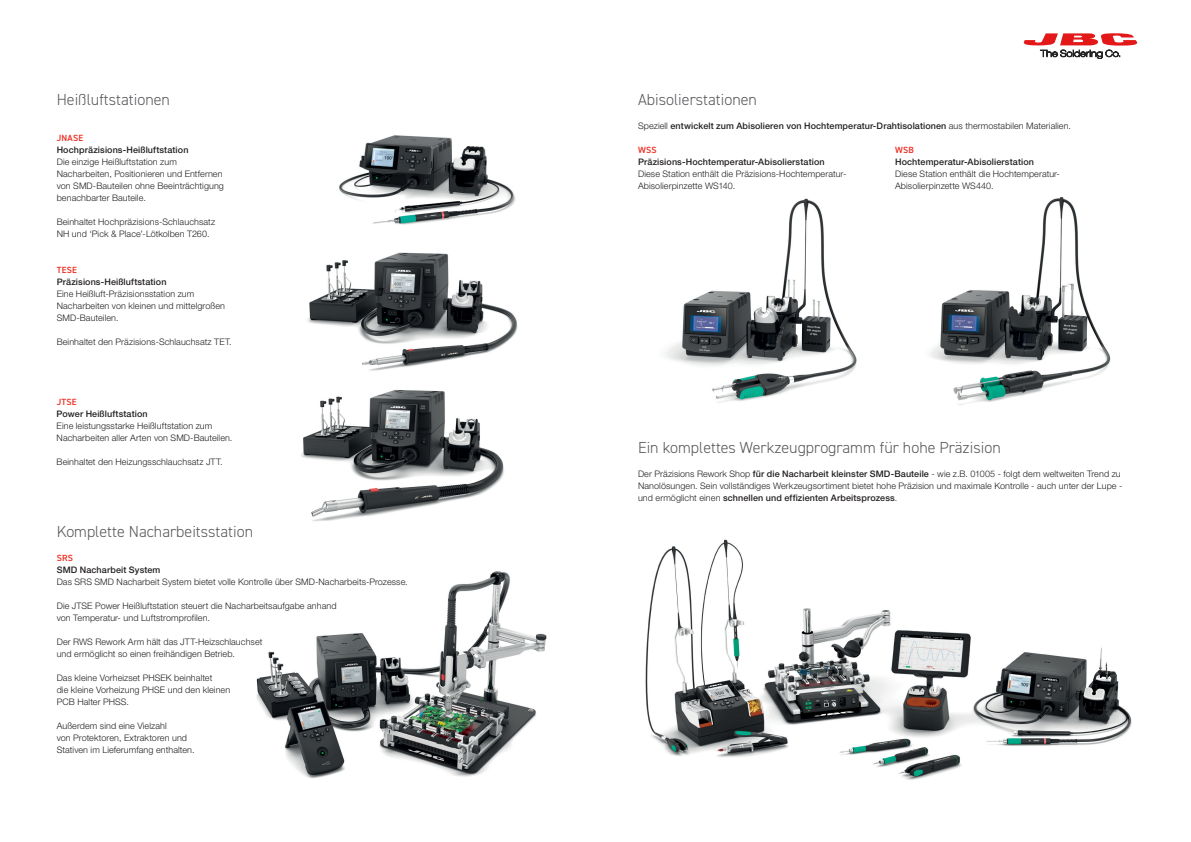
<style>
.page{position:relative;width:1191px;height:842px;background:#fff}
.page>*{position:absolute;margin:0;border:0;box-sizing:border-box;transform-origin:0 0}
.t1{font:300 16px "DIN2014";color:#57585a}
.t2{font:300 9px/12px "Helvetica Neue LT Std";letter-spacing:.01em;color:#231f20}
.t3{font:500 9px "Helvetica Neue LT Std";letter-spacing:.01em;color:#231f20}
.t4{font:600 9px "DIN2014";letter-spacing:.025em;color:#ee2e22}
.s1{font-weight:300}
.s2{font-weight:500}
</style>
<div class="page">
<img style="left:666px;top:197px;width:445px;height:208px">
<img style="left:301px;top:389px;width:203px;height:132px">
<img style="left:307px;top:252px;width:211px;height:119px">
<img style="left:256px;top:571px;width:291px;height:208px">
<img style="left:645px;top:539px;width:487px;height:241px">
<img style="left:339px;top:135px;width:177px;height:90px">
<svg style="left:1023px;top:33px;width:114px;height:26px"></svg>
<p class="t1" style="left:57px;top:89px;width:115px">Heißluftstationen</p>
<p class="t4" style="left:57px;top:132px;width:28px">JNASE</p>
<p class="t3" style="left:57px;top:144px;width:133px">Hochpräzisions-Heißluftstation</p>
<p class="t2" style="left:57px;top:155px;width:169px">Die einzige Heißluftstation zum Nacharbeiten, Positionieren und Entfernen von SMD-Bauteilen ohne Beeinträchtigung benachbarter Bauteile.</p>
<p class="t2" style="left:57px;top:215px;width:160px">Beinhaltet Hochpräzisions-Schlauchsatz</p>
<p class="t2" style="left:57px;top:227px;width:154px">NH und ‘Pick &amp; Place’-Lötkolben T260.</p>
<p class="t4" style="left:57px;top:264px;width:22px">TESE</p>
<p class="t3" style="left:57px;top:276px;width:111px">Präzisions-Heißluftstation</p>
<p class="t2" style="left:57px;top:287px;width:170px">Eine Heißluft-Präzisionsstation zum<br>Nacharbeiten von kleinen und mittelgroßen<br>SMD-Bauteilen.</p>
<p class="t2" style="left:57px;top:335px;width:176px">Beinhaltet den Präzisions-Schlauchsatz TET.</p>
<p class="t4" style="left:57px;top:396px;width:21px">JTSE</p>
<p class="t3" style="left:57px;top:408px;width:93px">Power Heißluftstation</p>
<p class="t2" style="left:57px;top:419px;width:177px">Eine leistungsstarke Heißluftstation zum<br>Nacharbeiten aller Arten von SMD-Bauteilen.</p>
<p class="t2" style="left:57px;top:455px;width:168px">Beinhaltet den Heizungsschlauchsatz JTT.</p>
<p class="t1" style="left:57px;top:521px;width:198px">Komplette Nacharbeitsstation</p>
<p class="t4" style="left:57px;top:552px;width:18px">SRS</p>
<p class="t3" style="left:57px;top:564px;width:105px">SMD Nacharbeit System</p>
<p class="t2" style="left:57px;top:575px;width:352px">Das SRS SMD Nacharbeit System bietet volle Kontrolle über SMD-Nacharbeits-Prozesse.</p>
<p class="t2" style="left:57px;top:599px;width:281px">Die JTSE Power Heißluftstation steuert die Nacharbeitsaufgabe anhand</p>
<p class="t2" style="left:57px;top:611px;width:155px">von Temperatur- und Luftstromprofilen.</p>
<p class="t2" style="left:57px;top:635px;width:207px">Der RWS Rework Arm hält das JTT-Heizschlauchset</p>
<p class="t2" style="left:57px;top:647px;width:180px">und ermöglicht so einen freihändigen Betrieb.</p>
<p class="t2" style="left:57px;top:671px;width:157px">Das kleine Vorheizset PHSEK beinhaltet</p>
<p class="t2" style="left:57px;top:683px;width:175px">die kleine Vorheizung PHSE und den kleinen</p>
<p class="t2" style="left:57px;top:695px;width:74px">PCB Halter PHSS.</p>
<p class="t2" style="left:57px;top:719px;width:112px">Außerdem sind eine Vielzahl</p>
<p class="t2" style="left:57px;top:731px;width:132px">von Protektoren, Extraktoren und</p>
<p class="t2" style="left:57px;top:743px;width:139px">Stativen im Lieferumfang enthalten.</p>
<p class="t1" style="left:638px;top:89px;width:120px">Abisolierstationen</p>
<p class="t3" style="left:638px;top:120px;width:434px"><span class="s1">Speziell</span> entwickelt zum Abisolieren von Hochtemperatur-Drahtisolationen <span class="s1">aus thermostabilen Materialien.</span></p>
<p class="t4" style="left:638px;top:144px;width:20px">WSS</p>
<p class="t3" style="left:638px;top:156px;width:188px">Präzisions-Hochtemperatur-Abisolierstation</p>
<p class="t2" style="left:638px;top:167px;width:210px">Diese Station enthält die Präzisions-Hochtemperatur-<br>Abisolierpinzette WS140.</p>
<p class="t4" style="left:895px;top:144px;width:20px">WSB</p>
<p class="t3" style="left:895px;top:156px;width:140px">Hochtemperatur-Abisolierstation</p>
<p class="t2" style="left:895px;top:167px;width:166px">Diese Station enthält die Hochtemperatur-<br>Abisolierpinzette WS440.</p>
<p class="t1" style="left:638px;top:437px;width:364px">Ein komplettes Werkzeugprogramm für hohe Präzision</p>
<p class="t2" style="left:638px;top:467px;width:486px">Der Präzisions Rework Shop <span class="s2">für die Nacharbeit kleinster SMD-Bauteile</span> - wie z.B. 01005 - folgt dem weltweiten Trend zu<br>Nanolösungen. Sein vollständiges Werkzeugsortiment bietet hohe Präzision und maximale Kontrolle - auch unter der Lupe - und ermöglicht einen <span class="s2">schnellen und effizienten Arbeitsprozess</span>.</p>
</div>
